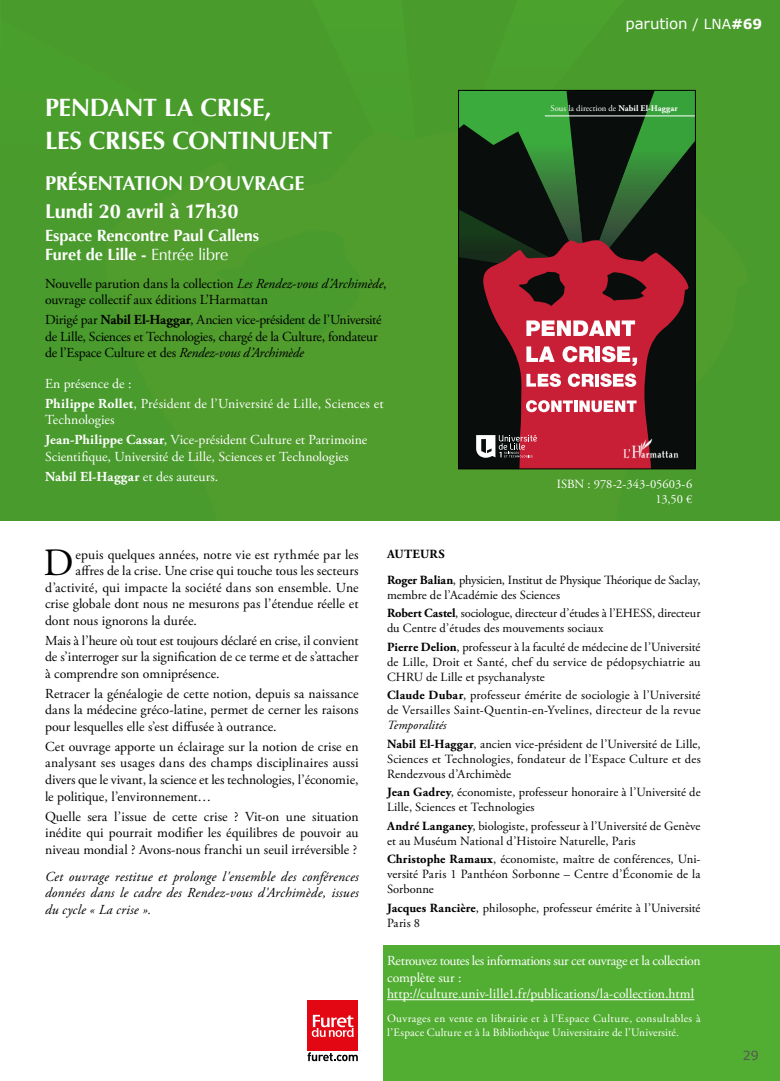
<style>
.page{position:relative;width:780px;height:1081px;background:#fff}
.page>*{position:absolute;margin:0;border:0;box-sizing:border-box;transform-origin:0 0}
.t1{font:38.62px "Adobe Garamond Pro";color:#000}
.t2{font:700 25px "Optima";color:#fff}
.t3{font:700 20px/27.5px "Optima";letter-spacing:-.015em;color:#fff}
.t4{font:700 16.25px/19.5px "Optima";letter-spacing:-.01em;color:#fff}
.t5{font:15px "Verdana";letter-spacing:-.005em;color:#fff}
.t6{font:13.75px/16.5px "Adobe Garamond Pro";letter-spacing:-.005em;color:#000;text-align:justify}
.t7{font:13.75px/20px "Adobe Garamond Pro";letter-spacing:-.005em;color:#fff}
.t8{font:italic 13.75px/16.5px "Adobe Garamond Pro";letter-spacing:.015em;color:#000;text-align:justify}
.t9{font:13.75px "Adobe Garamond Pro";letter-spacing:.015em;color:#000}
.t10{font:12.5px/15px "Adobe Garamond Pro";letter-spacing:.005em;color:#000}
.t11{font:12.5px/25.6px "Adobe Garamond Pro";letter-spacing:-.02em;color:#000}
.t12{font:12.5px/15px "Adobe Garamond Pro";letter-spacing:-.005em;color:#fff;text-align:right}
.t13{font:12.5px "Verdana";color:#575756}
.t14{font:11.25px/13.5px "Adobe Garamond Pro";letter-spacing:.02em;color:#fff}
.t15{font:8.75px "Adobe Garamond Pro";color:#fff}
.s1{font-weight:400}
.s2{font-style:italic}
.s3{font-weight:700}
.s4{font-size:13.75px}
.s5{font-weight:700;font-size:13.75px}
</style>
<div class="page">
<div style="left:0;top:0;width:780px;height:520px;background:#499c2c"></div>
<div style="left:306px;top:999px;width:53px;height:63px;background:linear-gradient(to right,#fff,#fff)"></div>
<div style="left:307px;top:1001px;width:50px;height:50px;background:#e30613"></div>
<svg style="left:312px;top:1015px;width:42px;height:22px"></svg>
<svg style="left:307px;top:1052px;width:51px;height:9px"></svg>
<div style="left:383px;top:945px;width:397px;height:136px;background:#52ae32"></div>
<div style="left:458px;top:90px;width:237px;height:379px;background:#090d0c"></div>
<svg style="left:483px;top:277px;width:206px;height:190px;fill:#c81f36"></svg>
<svg style="left:526px;top:320px;width:109px;height:16px"></svg>
<svg style="left:526px;top:346px;width:28px;height:16px"></svg>
<svg style="left:562px;top:346px;width:32px;height:16px"></svg>
<div style="left:595px;top:346px;width:5px;height:16px;background:#fff"></div>
<svg style="left:601px;top:346px;width:36px;height:20px"></svg>
<svg style="left:526px;top:373px;width:35px;height:14px"></svg>
<svg style="left:568px;top:373px;width:25px;height:14px"></svg>
<hr style="left:595px;top:374px;width:4px;height:12px;background:#fff">
<svg style="left:600px;top:373px;width:36px;height:14px"></svg>
<svg style="left:526px;top:400px;width:110px;height:12px"></svg>
<img style="left:619px;top:436px;width:63px;height:28px">
<svg style="left:476px;top:435px;width:61px;height:23px"></svg>
<svg style="left:460px;top:90px;width:236px;height:187px"></svg>
<div style="left:458px;top:90px;width:237px;height:379px;border:1px solid #000"></div>
<hr style="left:387px;top:999px;width:307px;height:1px;background:#fff">
<hr style="left:0;top:0;width:1px;height:520px;background:#030100">
<h2 class="t2" style="left:45px;top:93px;width:31px">PENDANT</h2>
<h2 class="t2" style="left:164px;top:93px;width:50px">LA CRISE</h2>
<h2 class="t2" style="left:264px;top:93px;width:8px">,</h2>
<h2 class="t2" style="left:45px;top:126px;width:13px">LES</h2>
<h2 class="t2" style="left:89px;top:126px;width:14px">CRISES</h2>
<h2 class="t2" style="left:172px;top:126px;width:17px">CONTINUENT</h2>
<h3 class="t3" style="left:45px;top:170px;width:24px">PRÉSENTATION</h3>
<h3 class="t3" style="left:45px;top:170px;width:195px;text-indent:144px">D’OUVRAGE<br>LUNDI 20 AVRIL À 17H30</h3>
<p class="t4" style="left:45px;top:226px;width:216px">ESPACE RENCONTRE PAUL CALLENS<br>FURET DE LILLE - <span class="s1">Entrée libre</span></p>
<p class="t6" style="left:45px;top:275px;width:343px">Nouvelle parution dans la collection <span class="s2">Les Rendez-vous d’Archimède</span>, ouvrage collectif aux éditions L’Harmattan</p>
<p class="t6" style="left:45px;top:312px;width:338px;text-align:left">Dirigé par <span class="s3">Nabil El-Haggar</span>, Ancien vice-président de l’Université de Lille, Sciences et Technologies, chargé de la Culture, fondateur de l’Espace Culture et des <span class="s2">Rendez-vous d’Archimède</span></p>
<p class="t7" style="left:45px;top:374px;width:340px">En présence de :<br><span class="s3">Philippe Rollet</span>, Président de l’Université de Lille, Sciences et</p>
<p class="t7" style="left:45px;top:410px;width:324px">Technologies<br><span class="s3">Jean-Philippe Cassar</span>, Vice-président Culture et Patrimoine</p>
<p class="t7" style="left:45px;top:447px;width:305px">Scientifique, Université de Lille, Sciences et Technologies<br><span class="s3">Nabil El-Haggar</span> et des auteurs.</p>
<p class="t5" style="left:625px;top:13px;width:138px">parution <span class="s4">/ LNA</span><span class="s5">#69</span></p>
<p class="t15" style="left:550px;top:103px;width:129px">Sous la direction de <span class="s3">Nabil El-Haggar</span></p>
<p class="t12" style="left:557px;top:477px;width:137px">ISBN : 978-2-343-05603-6<br>13,50 €</p>
<h1 class="t1" style="left:43px;top:540px;width:32px">D</h1>
<p class="t9" style="left:75px;top:546px;width:284px">epuis quelques années, notre vie est rythmée par les</p>
<p class="t6" style="left:75px;top:563px;width:284px">affres de la crise. Une crise qui touche tous les secteurs</p>
<p class="t6" style="left:45px;top:580px;width:315px">d’activité, qui impacte la société dans son ensemble. Une</p>
<p class="t6" style="left:45px;top:596px;width:315px">crise globale dont nous ne mesurons pas l’étendue réelle et</p>
<p class="t6" style="left:45px;top:613px;width:153px">dont nous ignorons la durée.</p>
<p class="t6" style="left:45px;top:633px;width:315px">Mais à l’heure où tout est toujours déclaré en crise, il convient de s’interroger sur la signification de ce terme et de s’attacher à comprendre son omniprésence.</p>
<p class="t6" style="left:45px;top:686px;width:315px">Retracer la généalogie de cette notion, depuis sa naissance dans la médecine gréco-latine, permet de cerner les raisons pour lesquelles elle s’est diffusée à outrance.</p>
<p class="t6" style="left:45px;top:739px;width:315px">Cet ouvrage apporte un éclairage sur la notion de crise en analysant ses usages dans des champs disciplinaires aussi divers que le vivant, la science et les technologies, l’économie, le politique, l’environnement…</p>
<p class="t6" style="left:45px;top:808px;width:315px">Quelle sera l’issue de cette crise ? Vit-on une situation inédite qui pourrait modifier les équilibres de pouvoir au niveau mondial ? Avons-nous franchi un seuil irréversible ?</p>
<p class="t8" style="left:45px;top:868px;width:315px">Cet ouvrage restitue et prolonge l'ensemble des conférences données dans le cadre des Rendez-vous d'Archimède, issues du cycle « La crise ».</p>
<p class="t11" style="left:387px;top:541px;width:315px"><span class="s3">AUTEURS<br>Roger Balian</span>, physicien, Institut de Physique Théorique de Saclay,</p>
<p class="t10" style="left:387px;top:586px;width:315px;line-height:18.5px">membre de l’Académie des Sciences<br><span class="s3">Robert Castel</span>, sociologue, directeur d’études à l’EHESS, directeur</p>
<p class="t10" style="left:387px;top:619px;width:315px;line-height:18.5px">du Centre d’études des mouvements sociaux<br><span class="s3">Pierre Delion</span>, professeur à la faculté de médecine de l’Université</p>
<p class="t10" style="left:387px;top:654px;width:315px">de Lille, Droit et Santé, chef du service de pédopsychiatrie au<br>CHRU de Lille et psychanalyste</p>
<p class="t10" style="left:387px;top:688px;width:315px"><span class="s3">Claude Dubar</span>, professeur émérite de sociologie à l’Université de Versailles Saint-Quentin-en-Yvelines, directeur de la revue</p>
<p class="t10" style="left:387px;top:716px;width:315px;line-height:18.5px"><span class="s2">Temporalités<br></span><span class="s3">Nabil El-Haggar</span>, ancien vice-président de l’Université de Lille,</p>
<p class="t10" style="left:387px;top:751px;width:315px">Sciences et Technologies, fondateur de l’Espace Culture et des<br>Rendezvous d’Archimède</p>
<p class="t10" style="left:387px;top:785px;width:315px"><span class="s3">Jean Gadrey</span>, économiste, professeur honoraire à l’Université de<br>Lille, Sciences et Technologies</p>
<p class="t10" style="left:387px;top:819px;width:315px"><span class="s3">André Langaney</span>, biologiste, professeur à l’Université de Genève et au Muséum National d’Histoire Naturelle, Paris</p>
<p class="t10" style="left:387px;top:852px;width:315px;text-align:justify"><span class="s3">Christophe Ramaux</span>, économiste, maître de conférences, Uni&shy;versité Paris 1 Panthéon Sorbonne – Centre d’Économie de la Sorbonne</p>
<p class="t10" style="left:387px;top:901px;width:315px"><span class="s3">Jacques Rancière</span>, philosophe, professeur émérite à l’Université<br>Paris 8</p>
<p class="t7" style="left:387px;top:953px;width:315px;line-height:16.5px">Retrouvez toutes les informations sur cet ouvrage et la collection complète sur : http://culture.univ-lille1.fr/publications/la-collection.html</p>
<p class="t14" style="left:387px;top:1012px;width:315px">Ouvrages en vente en librairie et à l’Espace Culture, consultables à l’Espace Culture et à la Bibliothèque Universitaire de l’Université.</p>
<p class="t13" style="left:742px;top:1046px;width:17px">29</p>
</div>
